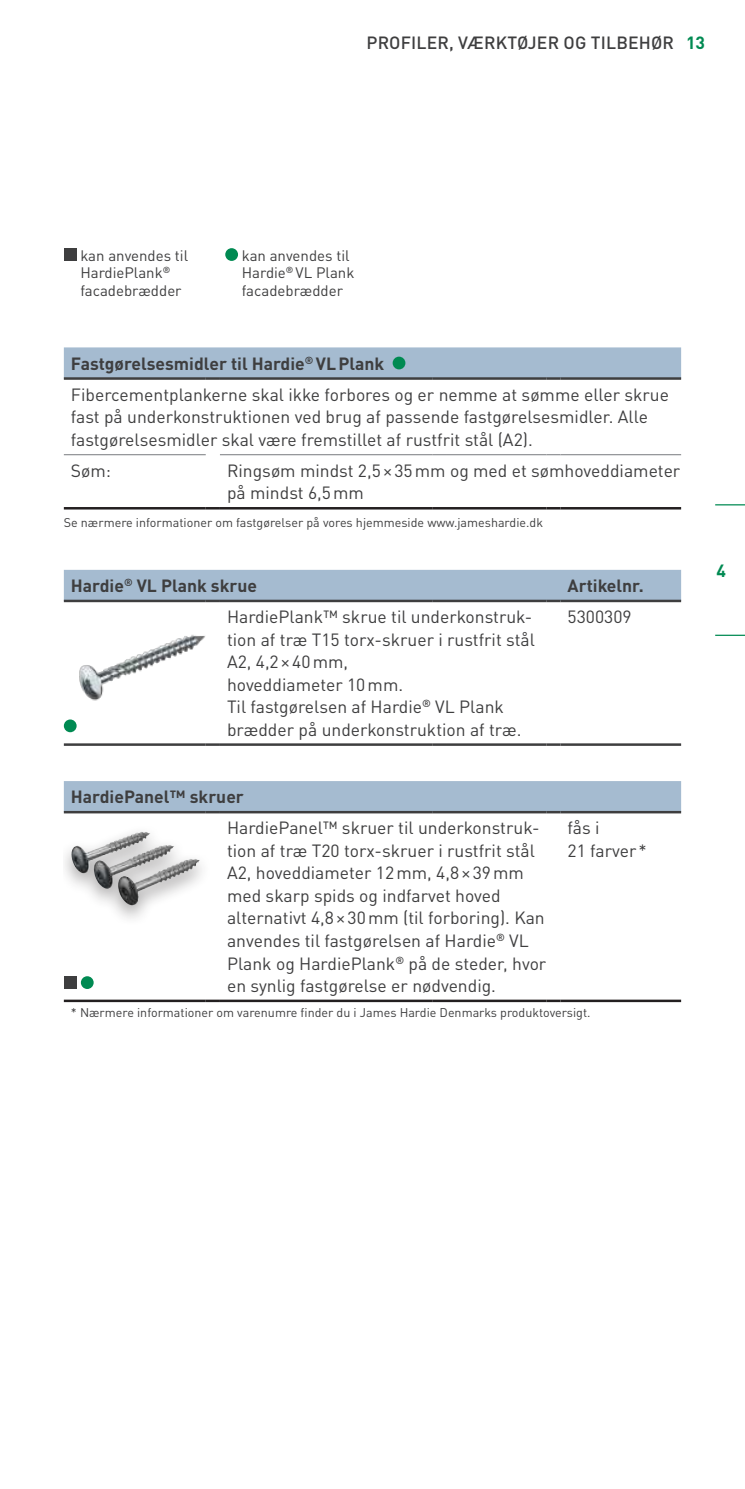
<style>
.page{position:relative;width:745px;height:1489px;background:#fff}
.page>*{position:absolute;margin:0;border:0;box-sizing:border-box;transform-origin:0 0}
.t1{font:17.5px/22.5px "DIN Pro";color:#3e3e3f}
.t2{font:700 17.5px "DIN Pro";color:#3e3e3f}
.t3{font:500 17.5px "DIN Pro";letter-spacing:.01em;color:#3e3e3f}
.t4{font:700 17.5px "DIN Pro";color:#008a52}
.t5{font:15px/17.5px "DIN Pro";color:#3e3e3f}
.t6{font:12.5px "DIN Pro";color:#3e3e3f}
.s1{font-weight:700;color:#008a52}
.s2{font-weight:700}
</style>
<div class="page">
<hr style="left:714px;top:504px;width:30px;height:1px;background:#008a52">
<hr style="left:714px;top:634px;width:30px;height:2px;background:#008a52">
<div style="left:64px;top:781px;width:616px;height:29px;background:#a5bbd0"></div>
<hr style="left:64px;top:999px;width:142px;height:3px;background:#231f20">
<hr style="left:206px;top:999px;width:14px;height:3px;background:#231f20">
<hr style="left:220px;top:999px;width:212px;height:3px;background:#231f20">
<hr style="left:432px;top:999px;width:14px;height:3px;background:#231f20">
<hr style="left:446px;top:999px;width:100px;height:3px;background:#231f20">
<hr style="left:546px;top:999px;width:14px;height:3px;background:#231f20">
<hr style="left:560px;top:999px;width:120px;height:3px;background:#231f20">
<hr style="left:64px;top:810px;width:142px;height:3px;background:#3e3e3f">
<hr style="left:206px;top:810px;width:14px;height:3px;background:#3e3e3f">
<hr style="left:220px;top:810px;width:212px;height:3px;background:#3e3e3f">
<hr style="left:432px;top:810px;width:14px;height:3px;background:#3e3e3f">
<hr style="left:446px;top:810px;width:100px;height:3px;background:#3e3e3f">
<hr style="left:546px;top:810px;width:14px;height:3px;background:#3e3e3f">
<hr style="left:560px;top:810px;width:120px;height:3px;background:#3e3e3f">
<div style="left:64px;top:824px;width:149px;height:102px;background:#231f20;opacity:.4"></div>
<img style="left:110px;top:831px;width:31px;height:12px">
<div style="left:64px;top:976px;width:13px;height:12px;background:#3e3e3f"></div>
<div style="left:81px;top:976px;width:13px;height:12px;background:#008a52;border-radius:50%"></div>
<div style="left:64px;top:248px;width:13px;height:13px;background:#3e3e3f"></div>
<div style="left:225px;top:248px;width:13px;height:13px;background:#008a52;border-radius:50%"></div>
<div style="left:64px;top:570px;width:616px;height:29px;background:#a5bbd0"></div>
<hr style="left:64px;top:599px;width:142px;height:3px;background:#3e3e3f">
<hr style="left:206px;top:599px;width:14px;height:3px;background:#3e3e3f">
<hr style="left:220px;top:599px;width:212px;height:3px;background:#3e3e3f">
<hr style="left:432px;top:599px;width:14px;height:3px;background:#3e3e3f">
<hr style="left:446px;top:599px;width:100px;height:3px;background:#3e3e3f">
<hr style="left:546px;top:599px;width:14px;height:3px;background:#3e3e3f">
<hr style="left:560px;top:599px;width:120px;height:3px;background:#3e3e3f">
<hr style="left:64px;top:743px;width:142px;height:2px;background:#3e3e3f">
<svg style="left:206px;top:743px;width:14px;height:2px"></svg>
<hr style="left:220px;top:743px;width:212px;height:2px;background:#3e3e3f">
<svg style="left:432px;top:743px;width:14px;height:2px"></svg>
<hr style="left:446px;top:743px;width:100px;height:2px;background:#3e3e3f">
<svg style="left:546px;top:743px;width:14px;height:2px"></svg>
<hr style="left:560px;top:743px;width:120px;height:2px;background:#3e3e3f">
<img style="left:79px;top:634px;width:126px;height:67px">
<div style="left:64px;top:719px;width:13px;height:13px;background:#008a52;border-radius:50%"></div>
<div style="left:64px;top:347px;width:616px;height:30px;background:#a5bbd0"></div>
<hr style="left:64px;top:377px;width:142px;height:3px;background:#3e3e3f">
<hr style="left:206px;top:377px;width:14px;height:3px;background:#3e3e3f">
<hr style="left:220px;top:377px;width:212px;height:3px;background:#3e3e3f">
<hr style="left:432px;top:377px;width:14px;height:3px;background:#3e3e3f">
<hr style="left:446px;top:377px;width:100px;height:3px;background:#3e3e3f">
<hr style="left:546px;top:377px;width:14px;height:3px;background:#3e3e3f">
<hr style="left:560px;top:377px;width:120px;height:3px;background:#3e3e3f">
<hr style="left:64px;top:454px;width:142px;height:1px;background:#939598">
<hr style="left:220px;top:454px;width:212px;height:1px;background:#939598">
<svg style="left:432px;top:454px;width:14px;height:1px"></svg>
<hr style="left:446px;top:454px;width:100px;height:1px;background:#939598">
<svg style="left:546px;top:454px;width:14px;height:1px"></svg>
<hr style="left:560px;top:454px;width:120px;height:1px;background:#939598">
<hr style="left:64px;top:507px;width:142px;height:2px;background:#231f20">
<svg style="left:206px;top:507px;width:14px;height:2px"></svg>
<hr style="left:220px;top:507px;width:212px;height:2px;background:#231f20">
<svg style="left:432px;top:507px;width:14px;height:2px"></svg>
<hr style="left:446px;top:507px;width:100px;height:2px;background:#231f20">
<svg style="left:546px;top:507px;width:14px;height:2px"></svg>
<hr style="left:560px;top:507px;width:120px;height:2px;background:#231f20">
<div style="left:392px;top:356px;width:13px;height:13px;background:#008a52;border-radius:50%"></div>
<p class="t3" style="left:366px;top:28px;width:340px">PROFILER, VÆRKTØJER OG TILBEHØR <span class="s1">13</span></p>
<p class="t5" style="left:80px;top:245px;width:109px">kan anvendes til<br>HardiePlank<sup>® </sup>facadebrædder</p>
<p class="t5" style="left:241px;top:245px;width:114px">kan anvendes til<br>Hardie<sup>®</sup> VL Plank facadebrædder</p>
<p class="t1" style="left:71px;top:346px;width:599px;line-height:31px"><span class="s2">Fastgørelsesmidler til Hardie</span><sup>®</sup> <span class="s2">VLPlank<br></span>Fibercementplankerne skal ikke forbores og er nemme at sømme eller skrue</p>
<p class="t1" style="left:71px;top:404px;width:578px">fast på underkonstruktionen ved brug af passende fastgørelsesmidler. Alle fastgørelsesmidler skal være fremstillet af rustfrit stål (A2).</p>
<p class="t1" style="left:71px;top:457px;width:42px">Søm:</p>
<p class="t1" style="left:227px;top:457px;width:454px">Ringsøm mindst 2,5×35mm og med et sømhoveddiameter på mindst 6,5mm</p>
<p class="t6" style="left:64px;top:512px;width:480px">Se nærmere informationer om fastgørelser på vores hjemmeside www.jameshardie.dk</p>
<p class="t2" style="left:71px;top:571px;width:187px">Hardie<sup>®</sup> VL Plank skrue</p>
<p class="t2" style="left:567px;top:571px;width:78px">Artikelnr.</p>
<p class="t1" style="left:227px;top:604px;width:309px">HardiePlank™ skrue til underkonstruk&shy;tion af træ T15 torx-skruer i rustfrit stål<br>A2, 4,2×40mm,<br>hoveddiameter 10mm.<br>Til fastgørelsen af Hardie<sup>®</sup> VL Plank brædder på underkonstruktion af træ.</p>
<p class="t1" style="left:567px;top:604px;width:65px">5300309</p>
<p class="t2" style="left:71px;top:782px;width:174px">HardiePanel™ skruer</p>
<p class="t1" style="left:227px;top:815px;width:320px">HardiePanel™ skruer til underkonstruk&shy;tion af træ T20 torx-skruer i rustfrit stål A2, hoveddiameter 12mm, 4,8×39mm med skarp spids og indfarvet hoved alternativt 4,8×30mm (til forboring). Kan anvendes til fastgørelsen af Hardie<sup>®</sup> VL Plank og HardiePlank<sup>®</sup> på de steder, hvor en synlig fastgørelse er nødvendig.</p>
<p class="t1" style="left:567px;top:815px;width:81px">fås i<br>21 farver *</p>
<p class="t6" style="left:71px;top:1002px;width:521px">* Nærmere informationer om varenumre finder du i James Hardie Denmarks produktoversigt.</p>
<p class="t4" style="left:716px;top:555px;width:11px">4</p>
</div>
